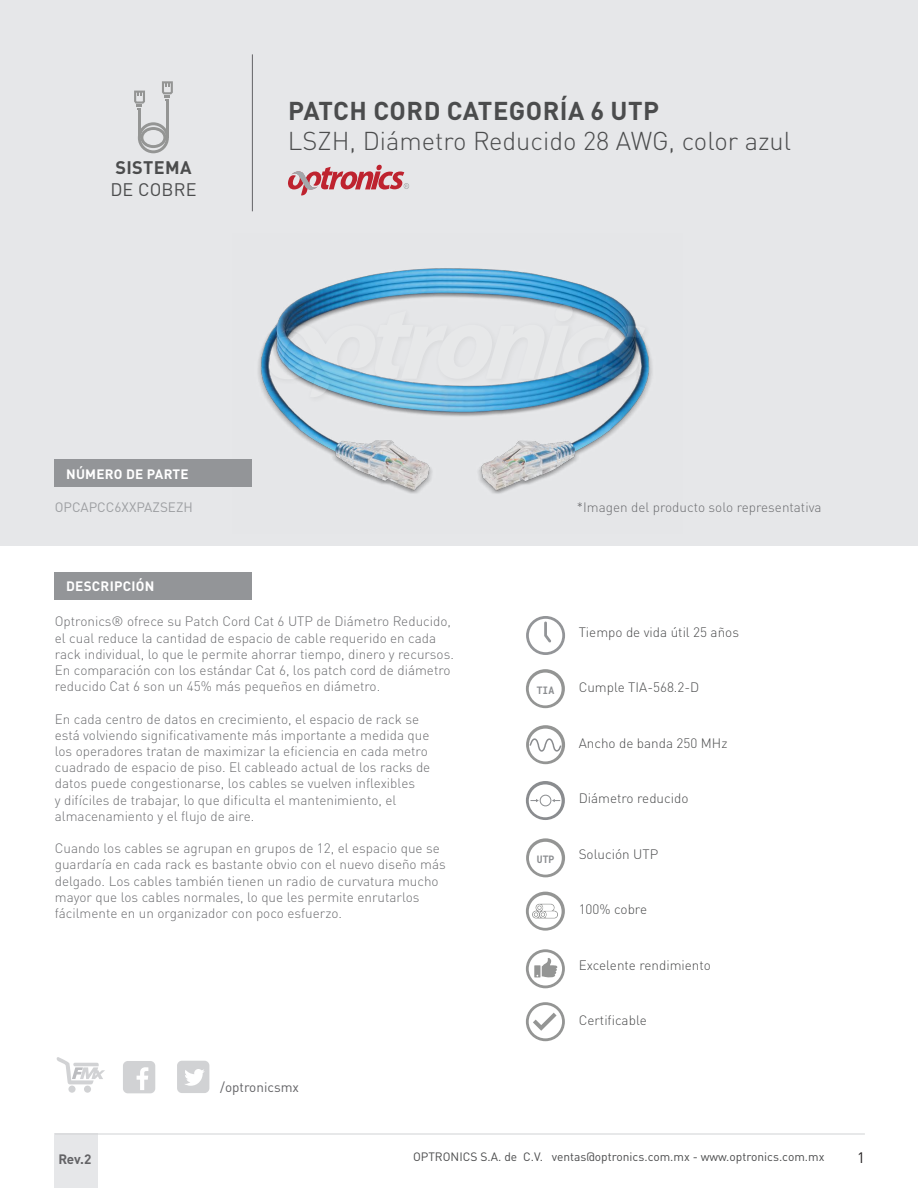
<style>
.page{position:relative;width:918px;height:1188px;background:#fff}
.page>*{position:absolute;margin:0;border:0;box-sizing:border-box;transform-origin:0 0}
.t1{font:300 25.5px "DIN Pro";color:#4b4c4d}
.t2{font:700 25.5px "DIN Pro";letter-spacing:.02em;color:#4b4c4d}
.t3{font:700 18px "DIN Pro";letter-spacing:.02em;color:#4b4c4d}
.t4{font:18px "DIN Pro";letter-spacing:.01em;color:#4b4c4d}
.t5{font:15px "DIN Pro";color:#231f20}
.t6{font:300 13.5px/16.2px "DIN Pro";color:#6c6d70}
.t7{font:300 13.5px "DIN Pro";color:#4b4c4d}
.t8{font:700 13.5px "DIN Pro";letter-spacing:.02em;color:#fff}
.t9{font:13.5px "DIN Pro";color:#9d9fa2}
.t10{font:13.5px "DIN Pro";color:#636366}
.t11{font:700 13.5px "DIN Pro";color:#636366}
.t12{font:12px "DIN Pro";color:#4b4c4d}
.t13{font:700 10.35px "Roboto Mono";color:#8a8c8f;scale:.93 1}
</style>
<div class="page">
<div style="left:1px;top:0;width:917px;height:545px;background:#e6e7e9"></div>
<div style="left:54px;top:1134px;width:44px;height:54px;background:#e6e7e9"></div>
<hr style="left:55px;top:1134px;width:810px;height:1px;background:#d1d2d4">
<hr style="left:252px;top:54px;width:1px;height:157px;background:#636366">
<svg style="left:288px;top:165px;width:121px;height:30px"></svg>
<svg style="left:138px;top:122px;width:31px;height:31px"></svg>
<hr style="left:138px;top:110px;width:3px;height:28px;background:#949594">
<hr style="left:166px;top:101px;width:3px;height:37px;background:#949594">
<svg style="left:134px;top:91px;width:11px;height:19px"></svg>
<svg style="left:162px;top:81px;width:11px;height:20px"></svg>
<img style="left:258px;top:268px;width:380px;height:226px">
<div style="left:54px;top:459px;width:198px;height:28px;background:#939598"></div>
<div style="left:68px;top:1086px;width:8px;height:7px;background:#d1d2d4;border-radius:50%"></div>
<div style="left:84px;top:1086px;width:7px;height:7px;background:#d1d2d4;border-radius:50%"></div>
<svg style="left:56px;top:1057px;width:49px;height:27px"></svg>
<div style="left:123px;top:1061px;width:32px;height:32px;background:#d1d2d4;border-radius:5px"></div>
<svg style="left:137px;top:1067px;width:11px;height:23px"></svg>
<div style="left:177px;top:1061px;width:32px;height:32px;background:#d1d2d4;border-radius:5px"></div>
<svg style="left:185px;top:1069px;width:20px;height:17px"></svg>
<svg style="left:526px;top:616px;width:39px;height:39px"></svg>
<img style="left:262px;top:299px;width:390px;height:108px">
<svg style="left:267px;top:305px;width:378px;height:92px"></svg>
<div style="left:54px;top:572px;width:197px;height:27px;background:#939598"></div>
<svg style="left:526px;top:781px;width:39px;height:39px"></svg>
<svg style="left:526px;top:669px;width:39px;height:39px"></svg>
<svg style="left:526px;top:725px;width:39px;height:39px"></svg>
<svg style="left:526px;top:838px;width:39px;height:39px"></svg>
<svg style="left:526px;top:892px;width:39px;height:39px"></svg>
<svg style="left:526px;top:949px;width:39px;height:39px"></svg>
<svg style="left:526px;top:1002px;width:39px;height:39px"></svg>
<h2 class="t3" style="left:115px;top:153px;width:78px">SISTEMA</h2>
<h2 class="t4" style="left:110px;top:177px;width:88px">DE COBRE</h2>
<h1 class="t2" style="left:288px;top:89px;width:373px">PATCH CORD CATEGORÍA 6 UTP</h1>
<h1 class="t1" style="left:288px;top:121px;width:505px">LSZH, Diámetro Reducido 28 AWG, color azul</h1>
<p class="t8" style="left:66px;top:462px;width:124px">NÚMERO DE PARTE</p>
<p class="t9" style="left:55px;top:498px;width:140px">OPCAPCC6XXPAZSEZH</p>
<p class="t8" style="left:66px;top:575px;width:90px">DESCRIPCIÓN</p>
<p class="t6" style="left:577px;top:497px;width:246px">*Imagen del producto solo representativa</p>
<p class="t6" style="left:55px;top:612px;width:401px">Optronics® ofrece su Patch Cord Cat 6 UTP de Diámetro Reducido, el cual reduce la cantidad de espacio de cable requerido en cada rack individual, lo que le permite ahorrar tiempo, dinero y recursos.<br>En comparación con los estándar Cat 6, los patch cord de diámetro reducido Cat 6 son un 45% más pequeños en diámetro.</p>
<p class="t6" style="left:55px;top:709px;width:377px">En cada centro de datos en crecimiento, el espacio de rack se está volviendo significativamente más importante a medida que los operadores tratan de maximizar la eficiencia en cada metro cuadrado de espacio de piso. El cableado actual de los racks de datos puede congestionarse, los cables se vuelven inflexibles<br>y difíciles de trabajar, lo que dificulta el mantenimiento, el almacenamiento y el flujo de aire.</p>
<p class="t6" style="left:55px;top:839px;width:392px">Cuando los cables se agrupan en grupos de 12, el espacio que se guardaría en cada rack es bastante obvio con el nuevo diseño más delgado. Los cables también tienen un radio de curvatura mucho mayor que los cables normales, lo que les permite enrutarlos fácilmente en un organizador con poco esfuerzo.</p>
<p class="t10" style="left:220px;top:1078px;width:80px">/optronicsmx</p>
<p class="t13" style="left:537px;top:683px;width:20px">TIA</p>
<p class="t13" style="left:537px;top:852px;width:20px">UTP</p>
<p class="t7" style="left:579px;top:622px;width:162px">Tiempo de vida útil 25 años</p>
<p class="t7" style="left:579px;top:677px;width:122px">Cumple TIA-568.2-D</p>
<p class="t7" style="left:579px;top:733px;width:150px">Ancho de banda 250 MHz</p>
<p class="t7" style="left:579px;top:788px;width:111px">Diámetro reducido</p>
<p class="t7" style="left:579px;top:844px;width:81px">Solución UTP</p>
<p class="t7" style="left:579px;top:899px;width:70px">100% cobre</p>
<p class="t7" style="left:579px;top:955px;width:134px">Excelente rendimiento</p>
<p class="t7" style="left:579px;top:1010px;width:70px">Certificable</p>
<p class="t11" style="left:58px;top:1148px;width:34px">Rev.2</p>
<p class="t12" style="left:413px;top:1149px;width:413px">OPTRONICS S.A. de C.V. ventas@optronics.com.mx - www.optronics.com.mx</p>
<p class="t5" style="left:857px;top:1148px;width:9px">1</p>
</div>
